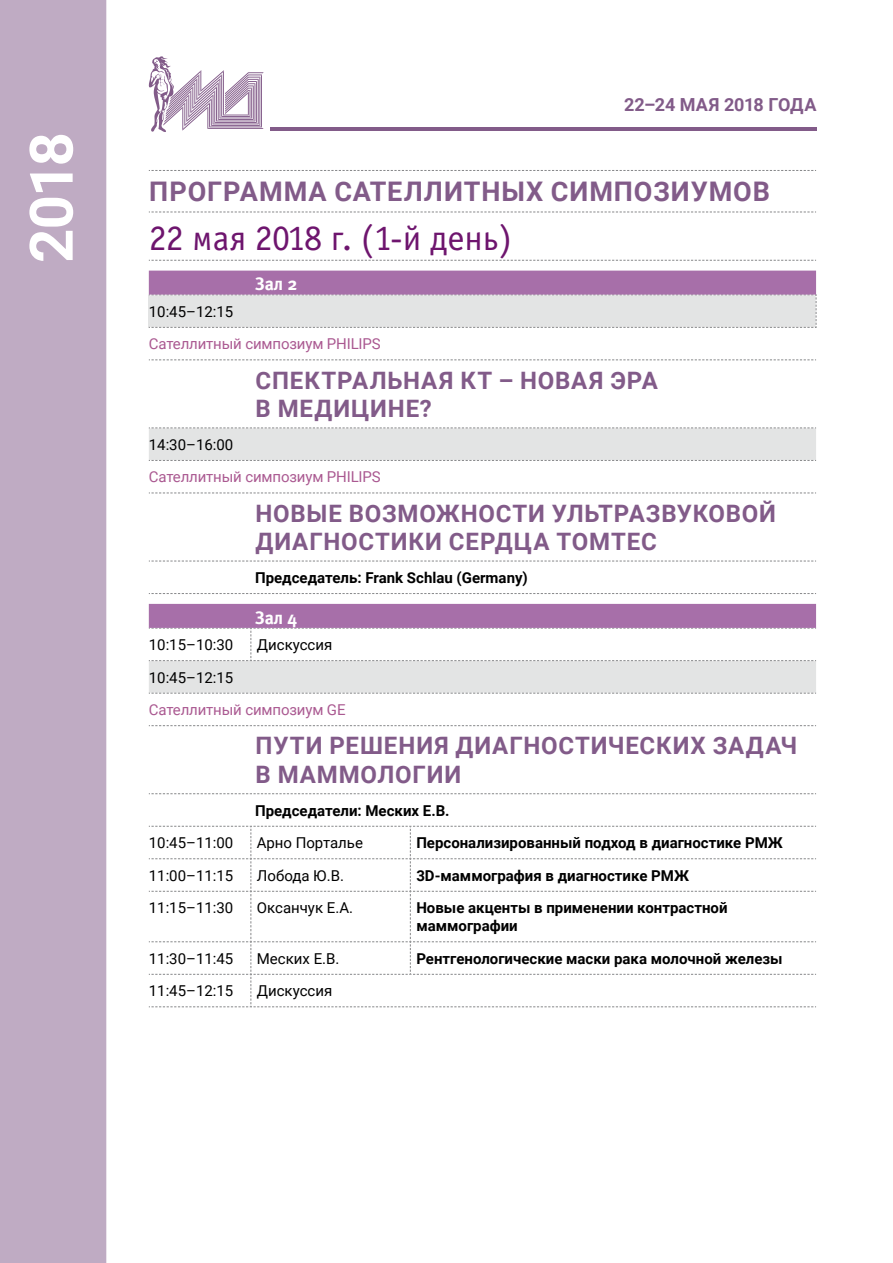
<style>
.page{position:relative;width:893px;height:1263px;background:#fff}
.page>*{position:absolute;margin:0;border:0;box-sizing:border-box;transform-origin:0 0}
.t1{font:700 60px "Roboto";color:#fff}
.t2{font:36px "Officina Sans Book C";color:#6e156e}
.t3{font:700 27px "Roboto";letter-spacing:.035em;color:#825b89}
.t4{font:700 24px/28.8px "Roboto";letter-spacing:.035em;color:#825b89}
.t5{font:700 18px "Roboto";letter-spacing:-.005em;color:#825b89}
.t6{font:18px "Meta Bold C";color:#fff}
.t7{font:700 15px/18px "Roboto";color:#000}
.t8{font:15px "Roboto";color:#000}
.t9{font:15px "Roboto";letter-spacing:-.01em;color:#aa5991}
</style>
<div class="page">
<div style="left:0;top:0;width:106px;height:1263px;background:#bfabc3"></div>
<hr style="left:270px;top:128px;width:546px;height:3px;background:#825b89">
<svg style="left:148px;top:56px;width:116px;height:76px"></svg>
<svg style="left:149px;top:429px;width:667px;height:264px"></svg>
<svg style="left:149px;top:170px;width:667px;height:1px"></svg>
<svg style="left:149px;top:212px;width:667px;height:1px"></svg>
<svg style="left:149px;top:260px;width:667px;height:1px"></svg>
<svg style="left:149px;top:359px;width:667px;height:1px"></svg>
<svg style="left:149px;top:428px;width:667px;height:1px"></svg>
<svg style="left:149px;top:460px;width:667px;height:1px"></svg>
<svg style="left:149px;top:493px;width:667px;height:1px"></svg>
<svg style="left:149px;top:561px;width:667px;height:1px"></svg>
<svg style="left:149px;top:593px;width:667px;height:1px"></svg>
<svg style="left:149px;top:628px;width:667px;height:33px"></svg>
<svg style="left:149px;top:693px;width:667px;height:1px"></svg>
<svg style="left:149px;top:725px;width:667px;height:1px"></svg>
<svg style="left:149px;top:793px;width:667px;height:1px"></svg>
<svg style="left:149px;top:826px;width:667px;height:181px"></svg>
<div style="left:149px;top:294px;width:668px;height:34px;background:#e3e4e4"></div>
<div style="left:149px;top:271px;width:667px;height:24px;background:#a76fa9"></div>
<div style="left:149px;top:604px;width:667px;height:24px;background:#a76fa9"></div>
<h1 class="t1" style="left:9px;top:263px;width:132px;rotate:-90deg">2018</h1>
<p class="t5" style="left:624px;top:92px;width:194px">22–24 МАЯ 2018 ГОДА</p>
<h3 class="t3" style="left:149px;top:173px;width:622px">ПРОГРАММА САТЕЛЛИТНЫХ СИМПОЗИУМОВ</h3>
<h2 class="t2" style="left:149px;top:218px;width:365px">22 мая 2018 г. (1-й день)</h2>
<p class="t6" style="left:255px;top:273px;width:44px">Зал 2</p>
<p class="t8" style="left:149px;top:301px;width:86px">10:45–12:15</p>
<p class="t9" style="left:149px;top:333px;width:233px">Сателлитный симпозиум PHILIPS</p>
<h3 class="t4" style="left:256px;top:365px;width:404px">СПЕКТРАЛЬНАЯ КТ – НОВАЯ ЭРА<br>В МЕДИЦИНЕ?</h3>
<p class="t8" style="left:149px;top:434px;width:86px">14:30–16:00</p>
<p class="t9" style="left:149px;top:466px;width:233px">Сателлитный симпозиум PHILIPS</p>
<h3 class="t4" style="left:256px;top:498px;width:522px">НОВЫЕ ВОЗМОЖНОСТИ УЛЬТРАЗВУКОВОЙ<br>ДИАГНОСТИКИ СЕРДЦА TOMTEC</h3>
<p class="t7" style="left:255px;top:568px;width:274px">Председатель: Frank Schlau (Germany)</p>
<p class="t6" style="left:255px;top:607px;width:43px">Зал 4</p>
<p class="t8" style="left:149px;top:634px;width:86px">10:15–10:30</p>
<p class="t8" style="left:257px;top:634px;width:77px">Дискуссия</p>
<p class="t8" style="left:149px;top:667px;width:86px">10:45–12:15</p>
<p class="t9" style="left:149px;top:699px;width:198px">Сателлитный симпозиум GE</p>
<h3 class="t4" style="left:256px;top:730px;width:543px">ПУТИ РЕШЕНИЯ ДИАГНОСТИЧЕСКИХ ЗАДАЧ<br>В МАММОЛОГИИ</h3>
<p class="t7" style="left:255px;top:801px;width:196px">Председатели: Меских Е.В.</p>
<p class="t8" style="left:149px;top:832px;width:86px">10:45–11:00</p>
<p class="t8" style="left:257px;top:832px;width:108px">Арно Порталье</p>
<p class="t7" style="left:416px;top:833px;width:368px">Персонализированный подход в диагностике РМЖ</p>
<p class="t8" style="left:149px;top:865px;width:86px">11:00–11:15</p>
<p class="t8" style="left:257px;top:865px;width:89px">Лобода Ю.В.</p>
<p class="t7" style="left:416px;top:866px;width:274px">3D-маммография в диагностике РМЖ</p>
<p class="t8" style="left:149px;top:897px;width:86px">11:15–11:30</p>
<p class="t8" style="left:257px;top:897px;width:98px">Оксанчук Е.А.</p>
<p class="t7" style="left:416px;top:898px;width:313px">Новые акценты в применении контрастной маммографии</p>
<p class="t8" style="left:149px;top:948px;width:86px">11:30–11:45</p>
<p class="t8" style="left:257px;top:948px;width:84px">Меских Е.В.</p>
<p class="t7" style="left:416px;top:949px;width:368px">Рентгенологические маски рака молочной железы</p>
<p class="t8" style="left:149px;top:980px;width:86px">11:45–12:15</p>
<p class="t8" style="left:257px;top:980px;width:77px">Дискуссия</p>
</div>
